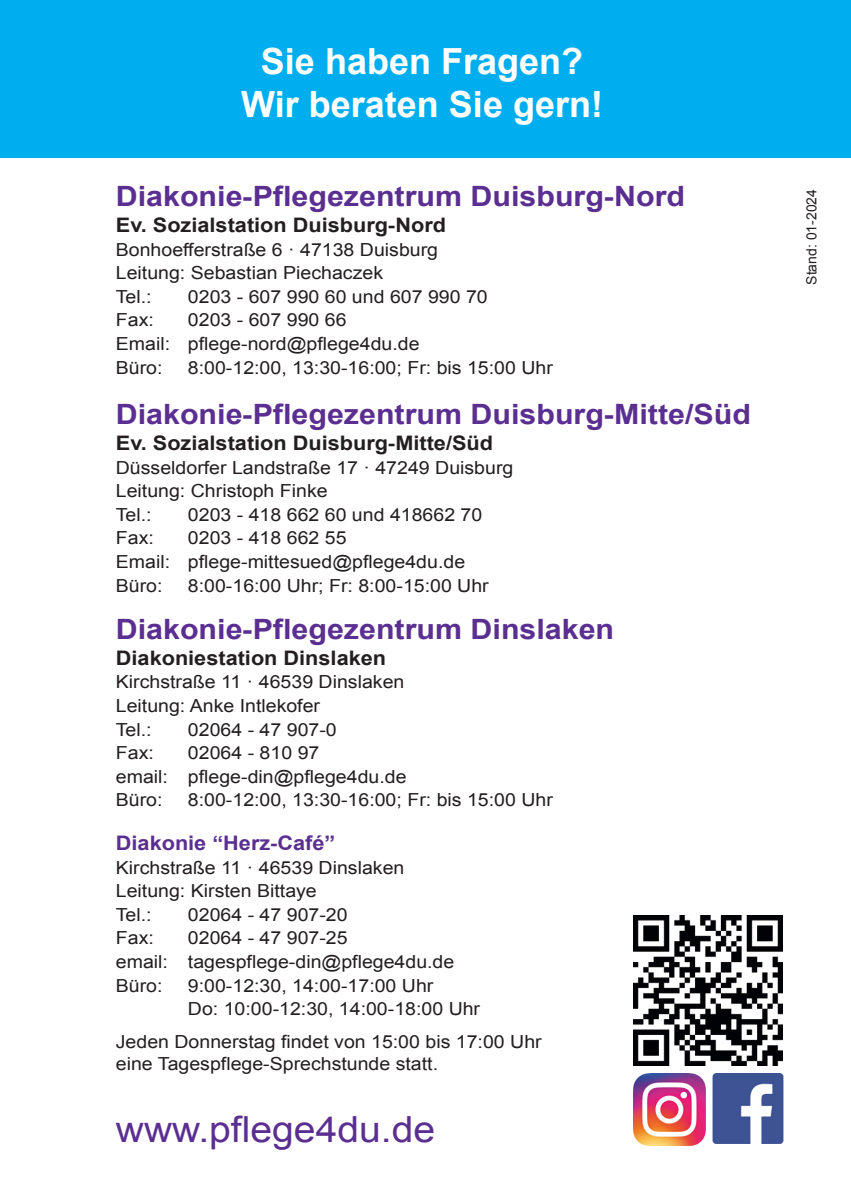
<style>
.page{position:relative;width:851px;height:1202px;background:#fff}
.page>*{position:absolute;margin:0;border:0;box-sizing:border-box;transform-origin:0 0}
.t1{font:700 36px "Arial";color:#fff}
.t2{font:36px "Arial";color:#5b2e91;scale:1.08 1}
.t3{font:700 28px "Arial";color:#5b2e91;scale:1.08 1}
.t4{font:700 20px "Arial";color:#231f20;scale:1.08 1}
.t5{font:700 20px "Arial";color:#5b2e91;scale:1.08 1}
.t6{font:18px "Arial";color:#231f20;scale:1.08 1}
.t7{font:14px "Arial";color:#231f20}
</style>
<div class="page">
<div style="left:0;top:0;width:850px;height:158px;background:#00aeef"></div>
<img style="left:633px;top:916px;width:149px;height:149px">
<img style="left:712px;top:1074px;width:71px;height:69px">
<img style="left:633px;top:1074px;width:72px;height:71px">
<p class="t1" style="left:261px;top:42px;width:324px">Sie haben Fragen?</p>
<p class="t1" style="left:241px;top:85px;width:363px">Wir beraten Sie gern!</p>
<p class="t3" style="left:116px;top:181px;width:528px">Diakonie-Pflegezentrum Duisburg-Nord</p>
<p class="t4" style="left:116px;top:214px;width:307px">Ev. Sozialstation Duisburg-Nord</p>
<p class="t6" style="left:116px;top:239px;width:300px">Bonhoefferstraße 6 · 47138 Duisburg</p>
<p class="t6" style="left:116px;top:263px;width:249px">Leitung: Sebastian Piechaczek</p>
<p class="t6" style="left:116px;top:286px;width:35px">Tel.:</p>
<p class="t6" style="left:188px;top:286px;width:279px">0203 - 607 990 60 und 607 990 70</p>
<p class="t6" style="left:116px;top:310px;width:37px">Fax:</p>
<p class="t6" style="left:188px;top:310px;width:148px">0203 - 607 990 66</p>
<p class="t6" style="left:116px;top:334px;width:283px">Email: pflege-nord@pflege4du.de</p>
<p class="t6" style="left:116px;top:357px;width:45px">Büro:</p>
<p class="t6" style="left:188px;top:357px;width:339px">8:00-12:00, 13:30-16:00; Fr: bis 15:00 Uhr</p>
<p class="t3" style="left:116px;top:399px;width:589px">Diakonie-Pflegezentrum Duisburg-Mitte/Süd</p>
<p class="t4" style="left:116px;top:432px;width:351px">Ev. Sozialstation Duisburg-Mitte/Süd</p>
<p class="t6" style="left:116px;top:457px;width:369px">Düsseldorfer Landstraße 17 · 47249 Duisburg</p>
<p class="t6" style="left:116px;top:481px;width:197px">Leitung: Christoph Finke</p>
<p class="t6" style="left:116px;top:504px;width:35px">Tel.:</p>
<p class="t6" style="left:188px;top:504px;width:274px">0203 - 418 662 60 und 418662 70</p>
<p class="t6" style="left:116px;top:528px;width:37px">Fax:</p>
<p class="t6" style="left:188px;top:528px;width:148px">0203 - 418 662 55</p>
<p class="t6" style="left:116px;top:552px;width:325px">Email: pflege-mittesued@pflege4du.de</p>
<p class="t6" style="left:116px;top:575px;width:45px">Büro:</p>
<p class="t6" style="left:188px;top:575px;width:280px">8:00-16:00 Uhr; Fr: 8:00-15:00 Uhr</p>
<p class="t3" style="left:116px;top:613px;width:463px">Diakonie-Pflegezentrum Dinslaken</p>
<p class="t4" style="left:116px;top:647px;width:252px">Diakoniestation Dinslaken</p>
<p class="t6" style="left:116px;top:672px;width:268px">Kirchstraße 11 · 46539 Dinslaken</p>
<p class="t6" style="left:116px;top:696px;width:190px">Leitung: Anke Intlekofer</p>
<p class="t6" style="left:116px;top:719px;width:35px">Tel.:</p>
<p class="t6" style="left:188px;top:719px;width:139px">02064 - 47 907-0</p>
<p class="t6" style="left:116px;top:743px;width:37px">Fax:</p>
<p class="t6" style="left:188px;top:743px;width:123px">02064 - 810 97</p>
<p class="t6" style="left:116px;top:766px;width:270px">email: pflege-din@pflege4du.de</p>
<p class="t6" style="left:116px;top:790px;width:45px">Büro:</p>
<p class="t6" style="left:188px;top:790px;width:339px">8:00-12:00, 13:30-16:00; Fr: bis 15:00 Uhr</p>
<p class="t5" style="left:116px;top:832px;width:205px">Diakonie “Herz-Café”</p>
<p class="t6" style="left:116px;top:857px;width:268px">Kirchstraße 11 · 46539 Dinslaken</p>
<p class="t6" style="left:116px;top:881px;width:187px">Leitung: Kirsten Bittaye</p>
<p class="t6" style="left:116px;top:904px;width:35px">Tel.:</p>
<p class="t6" style="left:188px;top:904px;width:149px">02064 - 47 907-20</p>
<p class="t6" style="left:116px;top:928px;width:37px">Fax:</p>
<p class="t6" style="left:188px;top:928px;width:149px">02064 - 47 907-25</p>
<p class="t6" style="left:116px;top:952px;width:315px">email: tagespflege-din@pflege4du.de</p>
<p class="t6" style="left:116px;top:975px;width:45px">Büro:</p>
<p class="t6" style="left:188px;top:975px;width:229px">9:00-12:30, 14:00-17:00 Uhr</p>
<p class="t6" style="left:188px;top:999px;width:272px">Do: 10:00-12:30, 14:00-18:00 Uhr</p>
<p class="t6" style="left:116px;top:1032px;width:395px">Jeden Donnerstag findet von 15:00 bis 17:00 Uhr</p>
<p class="t6" style="left:116px;top:1054px;width:300px">eine Tagespflege-Sprechstunde statt.</p>
<p class="t2" style="left:116px;top:1110px;width:297px">www.pflege4du.de</p>
<p class="t7" style="left:803px;top:285px;width:97px;rotate:-90deg">Stand: 01-2024</p>
</div>
